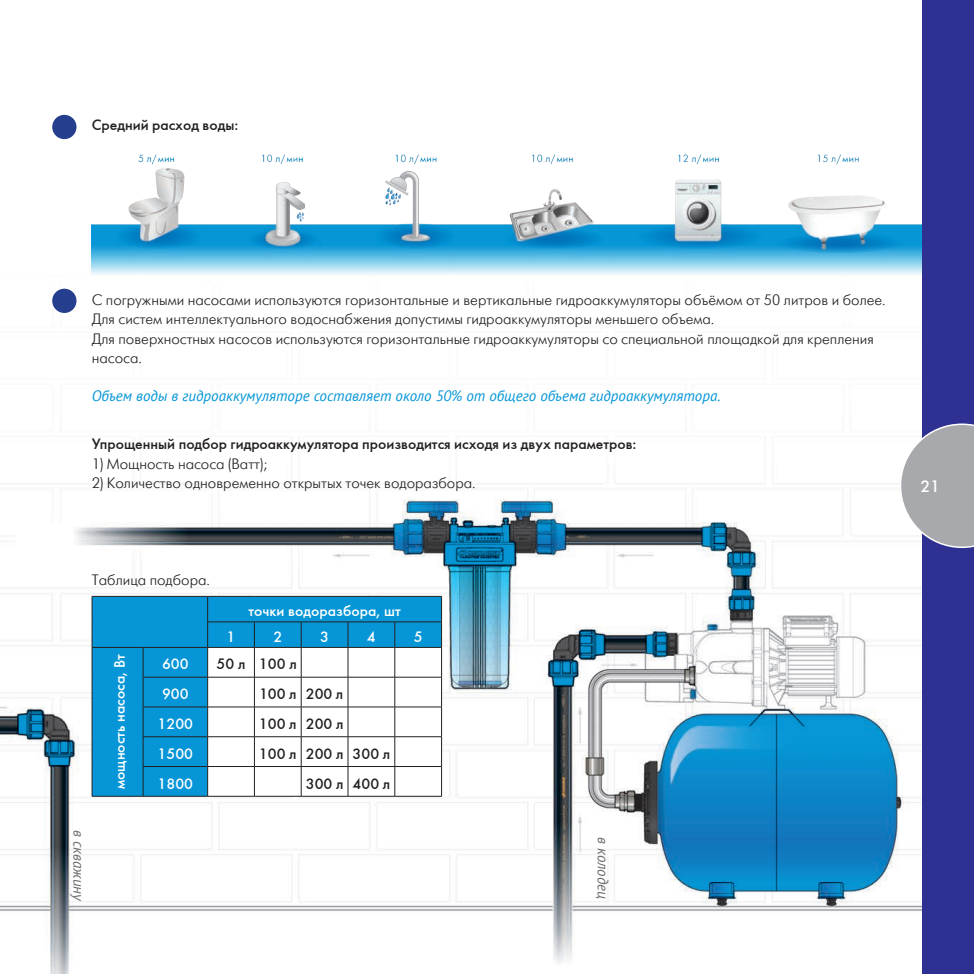
<style>
.page{position:relative;width:974px;height:974px;background:#fff}
.page>*{position:absolute;margin:0;border:0;box-sizing:border-box;transform-origin:0 0}
.t1{font:16.5px "Futuris C";color:#fff}
.t2{font:15px/19.5px "Futuris Light C";color:#231f20}
.t3{font:15px "Futuris C";color:#231f20}
.t4{font:italic 15px "PT Sans";color:#0696d7}
.t5{font:15px "Futuris C";letter-spacing:.005em;color:#fff}
.t6{font:italic 15px "PT Sans";color:#6c6d70}
</style>
<div class="page">
<img style="left:0;top:224px;width:922px;height:750px">
<img style="left:92px;top:154px;width:830px;height:121px">
<div style="left:52px;top:115px;width:24px;height:24px;background:#253f8e;border-radius:50%"></div>
<div style="left:52px;top:289px;width:24px;height:24px;background:#253f8e;border-radius:50%"></div>
<div style="left:922px;top:0;width:52px;height:974px;background:#2e3092"></div>
<svg style="left:899px;top:423px;width:75px;height:127px"></svg>
<div style="left:93px;top:597px;width:114px;height:199px;background:#0696d7"></div>
<hr style="left:92px;top:596px;width:51px;height:1px;background:#231f20">
<hr style="left:143px;top:596px;width:65px;height:1px;background:#231f20">
<svg style="left:92px;top:596px;width:1px;height:51px"></svg>
<hr style="left:92px;top:647px;width:51px;height:1px;background:#231f20">
<hr style="left:92px;top:647px;width:1px;height:30px;background:#231f20">
<hr style="left:143px;top:647px;width:65px;height:1px;background:#231f20">
<hr style="left:143px;top:647px;width:1px;height:30px;background:#231f20">
<hr style="left:92px;top:677px;width:1px;height:30px;background:#231f20">
<hr style="left:143px;top:677px;width:65px;height:1px;background:#231f20">
<hr style="left:143px;top:677px;width:1px;height:30px;background:#231f20">
<hr style="left:92px;top:707px;width:1px;height:30px;background:#231f20">
<hr style="left:143px;top:706px;width:65px;height:1px;background:#231f20">
<svg style="left:92px;top:737px;width:1px;height:29px"></svg>
<hr style="left:143px;top:736px;width:65px;height:1px;background:#231f20">
<svg style="left:143px;top:707px;width:1px;height:59px"></svg>
<svg style="left:207px;top:596px;width:235px;height:200px"></svg>
<hr style="left:92px;top:766px;width:1px;height:30px;background:#231f20">
<hr style="left:143px;top:766px;width:65px;height:1px;background:#231f20">
<hr style="left:143px;top:766px;width:1px;height:30px;background:#231f20">
<hr style="left:208px;top:766px;width:46px;height:1px;background:#231f20">
<hr style="left:207px;top:766px;width:1px;height:30px;background:#231f20">
<hr style="left:254px;top:766px;width:47px;height:1px;background:#231f20">
<hr style="left:254px;top:766px;width:1px;height:30px;background:#231f20">
<hr style="left:301px;top:766px;width:47px;height:1px;background:#231f20">
<hr style="left:301px;top:766px;width:1px;height:30px;background:#231f20">
<hr style="left:348px;top:766px;width:47px;height:1px;background:#231f20">
<hr style="left:348px;top:766px;width:1px;height:30px;background:#231f20">
<hr style="left:395px;top:766px;width:47px;height:1px;background:#231f20">
<hr style="left:394px;top:766px;width:1px;height:30px;background:#231f20">
<hr style="left:441px;top:766px;width:1px;height:30px;background:#231f20">
<hr style="left:92px;top:796px;width:51px;height:1px;background:#231f20">
<hr style="left:143px;top:796px;width:65px;height:1px;background:#231f20">
<hr style="left:208px;top:796px;width:46px;height:1px;background:#231f20">
<hr style="left:254px;top:796px;width:47px;height:1px;background:#231f20">
<hr style="left:301px;top:796px;width:47px;height:1px;background:#231f20">
<hr style="left:348px;top:796px;width:47px;height:1px;background:#231f20">
<hr style="left:395px;top:796px;width:47px;height:1px;background:#231f20">
<p class="t3" style="left:92px;top:116px;width:148px">Средний расход воды:</p>
<p class="t2" style="left:92px;top:290px;width:795px">С погружными насосами используются горизонтальные и вертикальные гидроаккумуляторы объёмом от 50 литров и более.<br>Для систем интеллектуального водоснабжения допустимы гидроаккумуляторы меньшего объема.<br>Для поверхностных насосов используются горизонтальные гидроаккумуляторы со специальной площадкой для крепления насоса.</p>
<p class="t4" style="left:92px;top:386px;width:630px">Объем воды в гидроаккумуляторе составляет около 50% от общего объема гидроаккумулятора.</p>
<p class="t3" style="left:92px;top:435px;width:546px">Упрощенный подбор гидроаккумулятора производится исходя из двух параметров:</p>
<p class="t2" style="left:92px;top:454px;width:177px">1) Мощность насоса (Ватт);</p>
<p class="t2" style="left:92px;top:474px;width:385px">2) Количество одновременно открытых точек водоразбора.</p>
<p class="t2" style="left:92px;top:570px;width:120px">Таблица подбора.</p>
<p class="t5" style="left:248px;top:602px;width:154px">точки водоразбора, шт</p>
<p class="t5" style="left:227px;top:627px;width:10px">1</p>
<p class="t5" style="left:273px;top:627px;width:10px">2</p>
<p class="t5" style="left:320px;top:627px;width:10px">3</p>
<p class="t5" style="left:367px;top:627px;width:10px">4</p>
<p class="t5" style="left:414px;top:627px;width:10px">5</p>
<p class="t5" style="left:110px;top:789px;width:136px;rotate:-90deg">мощность насоса, Вт</p>
<p class="t5" style="left:162px;top:655px;width:28px">600</p>
<p class="t3" style="left:217px;top:655px;width:82px">50 л 100 л</p>
<p class="t5" style="left:162px;top:685px;width:28px">900</p>
<p class="t3" style="left:259px;top:685px;width:86px">100 л 200 л</p>
<p class="t5" style="left:158px;top:714px;width:37px">1200</p>
<p class="t3" style="left:259px;top:714px;width:86px">100 л 200 л</p>
<p class="t5" style="left:158px;top:744px;width:37px">1500</p>
<p class="t3" style="left:259px;top:744px;width:133px">100 л 200 л 300 л</p>
<p class="t5" style="left:158px;top:774px;width:37px">1800</p>
<p class="t3" style="left:306px;top:774px;width:86px">300 л 400 л</p>
<p class="t6" style="left:88px;top:830px;width:73px;rotate:90deg">в скважину</p>
<p class="t6" style="left:613px;top:837px;width:63px;rotate:90deg">в колодец</p>
<p class="t1" style="left:920px;top:476px;width:21px">21</p>
<p class="t1" style="left:925px;top:478px;width:21px">21</p>
</div>
